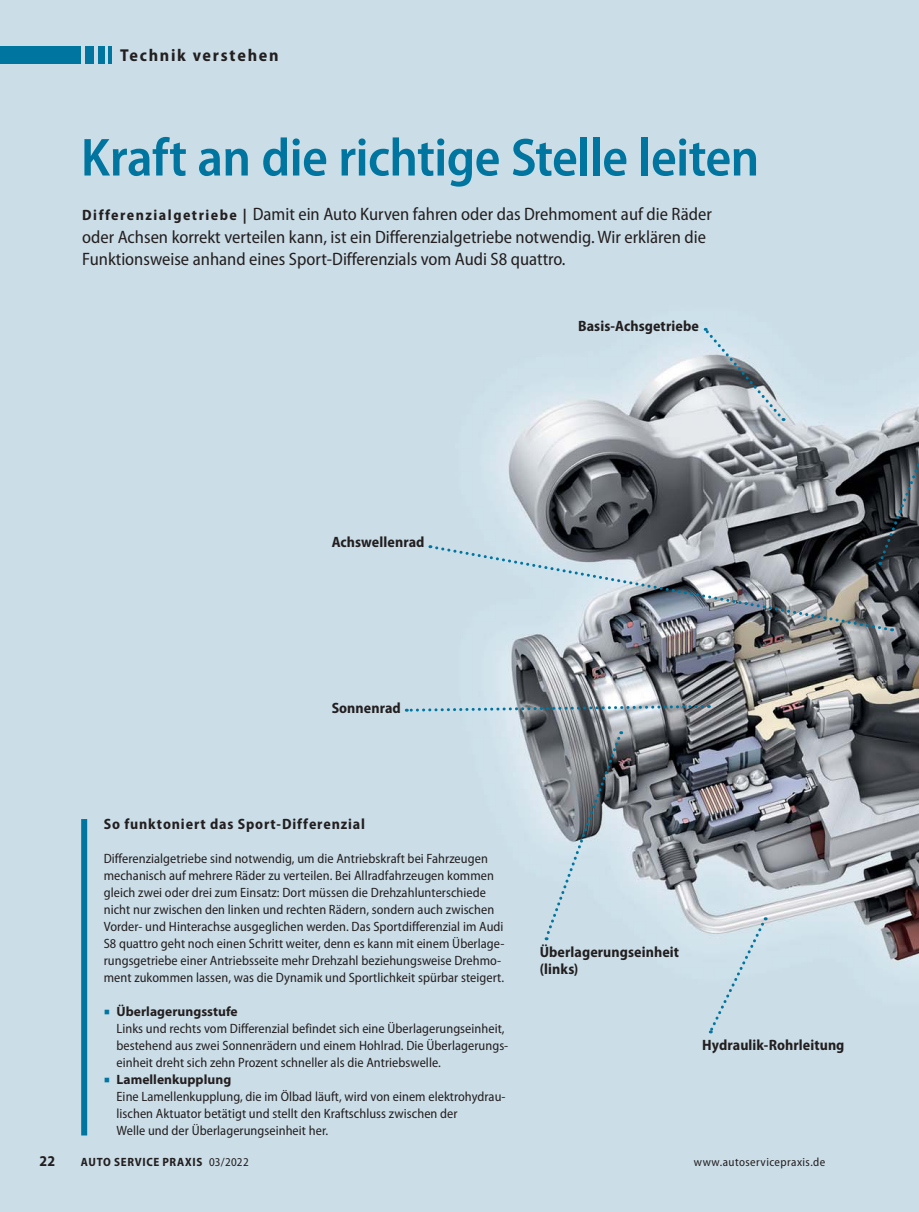
<style>
.page{position:relative;width:919px;height:1212px;background:#fff}
.page>*{position:absolute;margin:0;border:0;box-sizing:border-box;transform-origin:0 0}
.t1{font:600 semi-condensed 54px "Myriad Pro";letter-spacing:-.01em;color:#00759f}
.t2{font:semi-condensed 18px/22.5px "Myriad Pro";color:#231f20}
.t3{font:700 semi-condensed 17.25px "Myriad Pro";letter-spacing:.1em;color:#231f20}
.t4{font:700 semi-condensed 15px/17.2px "Myriad Pro";letter-spacing:.005em;color:#231f20}
.t5{font:700 semi-condensed 15px "Myriad Pro";letter-spacing:.055em;color:#231f20}
.t6{font:semi-condensed 13.5px/17px "Myriad Pro";letter-spacing:.005em;color:#231f20}
.t7{font:700 semi-condensed 12px "Myriad Pro";letter-spacing:.055em;color:#231f20}
.t8{font:semi-condensed 12px "Myriad Pro";letter-spacing:.035em;color:#231f20}
.s1{font-weight:700;font-size:15px}
.s2{font-family:"Minion Pro";font-stretch:normal;font-size:15.75px;color:#00759f}
.s3{font-weight:700;font-stretch:normal}
.s4{font-weight:400}
</style>
<div class="page">
<img style="left:0;top:0;width:918px;height:1212px">
<hr style="left:108px;top:47px;width:4px;height:17px;background:#00759f">
<div style="left:85px;top:47px;width:9px;height:17px;background:#00759f"></div>
<div style="left:98px;top:47px;width:6px;height:17px;background:#00759f"></div>
<div style="left:0;top:47px;width:81px;height:17px;background:#00759f"></div>
<div style="left:81px;top:819px;width:6px;height:316px;background:#00759f"></div>
<svg style="left:707px;top:917px;width:59px;height:116px;background:#cadce6"></svg>
<svg style="left:543px;top:731px;width:79px;height:209px;background:#a3afb7"></svg>
<svg style="left:406px;top:703px;width:303px;height:10px;background:#9bafba"></svg>
<svg style="left:429px;top:292px;width:489px;height:340px;background:#a5b0b7"></svg>
<p class="t3" style="left:120px;top:49px;width:160px">Technik verstehen</p>
<h1 class="t1" style="left:81px;top:137px;width:680px">Kraft an die richtige Stelle leiten</h1>
<p class="t2" style="left:82px;top:205px;width:631px"><span class="s1">Differenzialgetriebe |</span> Damit ein Auto Kurven fahren oder das Drehmoment auf die Räder oder Achsen korrekt verteilen kann, ist ein Differenzialgetriebe notwendig. Wir erklären die<br>Funktionsweise anhand eines Sport-Differenzials vom Audi S8 quattro.</p>
<p class="t4" style="left:578px;top:318px;width:122px">Basis-Achsgetriebe</p>
<p class="t4" style="left:331px;top:535px;width:94px">Achswellenrad</p>
<p class="t4" style="left:331px;top:701px;width:71px">Sonnenrad</p>
<p class="t5" style="left:104px;top:818px;width:263px">So funktoniert das Sport-Differenzial</p>
<p class="t6" style="left:104px;top:852px;width:402px">Differenzialgetriebe sind notwendig, um die Antriebskraft bei Fahrzeugen mechanisch auf mehrere Räder zu verteilen. Bei Allradfahrzeugen kommen gleich zwei oder drei zum Einsatz: Dort müssen die Drehzahlunterschiede nicht nur zwischen den linken und rechten Rädern, sondern auch zwischen Vorder- und Hinterachse ausgeglichen werden. Das Sportdifferenzial im Audi S8 quattro geht noch einen Schritt weiter, denn es kann mit einem Überlage&shy;rungsgetriebe einer Antriebsseite mehr Drehzahl beziehungsweise Drehmo&shy;ment zukommen lassen, was die Dynamik und Sportlichkeit spürbar steigert.</p>
<p class="t6" style="left:116px;top:1005px;width:393px;text-indent:-13px"><span class="s2">■</span> <span class="s3">Überlagerungsstufe<br></span>Links und rechts vom Differenzial befindet sich eine Überlagerungseinheit, bestehend aus zwei Sonnenrädern und einem Hohlrad. Die Überlagerungs&shy;einheit dreht sich zehn Prozent schneller als die Antriebswelle.</p>
<p class="t6" style="left:116px;top:1073px;width:390px;text-indent:-13px"><span class="s2">■</span> <span class="s3">Lamellenkupplung<br></span>Eine Lamellenkupplung, die im Ölbad läuft, wird von einem elektrohydrau&shy;lischen Aktuator betätigt und stellt den Kraftschluss zwischen der<br>Welle und der Überlagerungseinheit her.</p>
<p class="t4" style="left:539px;top:944px;width:141px">Überlagerungseinheit (links)</p>
<p class="t4" style="left:702px;top:1037px;width:144px">Hydraulik-Rohrleitung</p>
<p class="t4" style="left:39px;top:1154px;width:17px">22</p>
<p class="t7" style="left:81px;top:1157px;width:169px">AUTO SERVICE PRAXIS <span class="s4">03/2022</span></p>
<p class="t8" style="left:693px;top:1157px;width:133px">www.autoservicepraxis.de</p>
</div>
